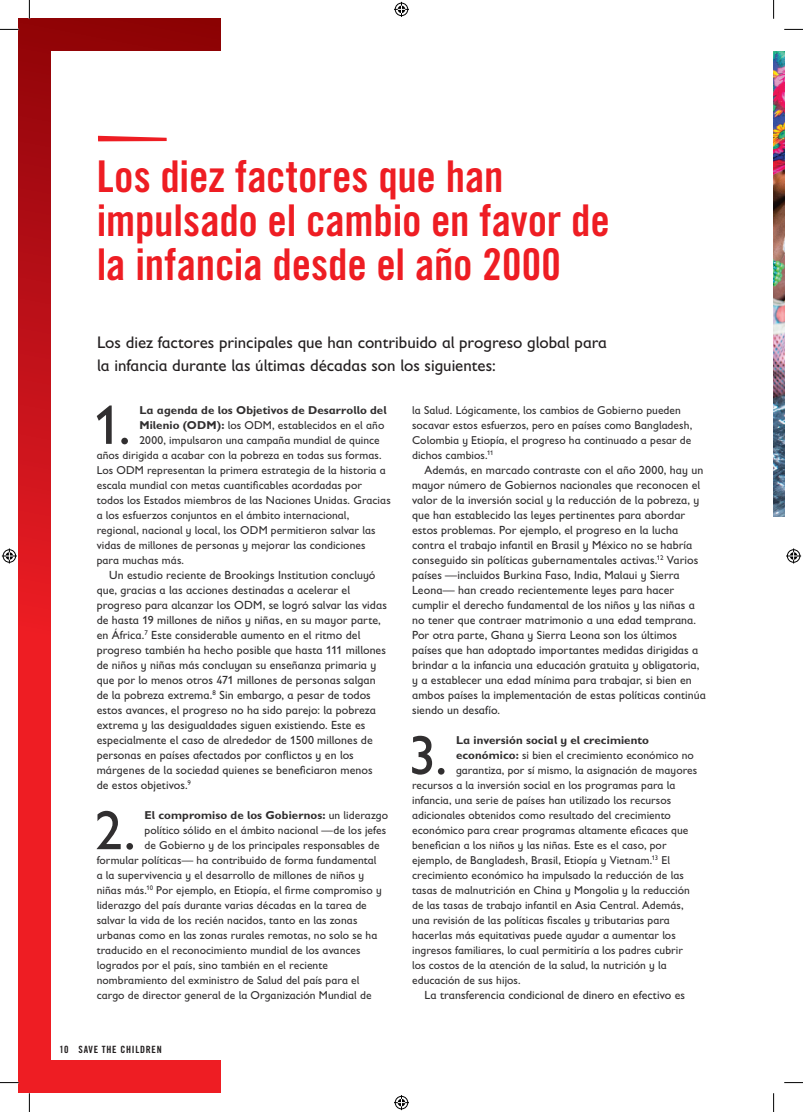
<style>
.page{position:relative;width:803px;height:1112px;background:#fff}
.page>*{position:absolute;margin:0;border:0;box-sizing:border-box;transform-origin:0 0}
.Body_text_with_drop{font:55.5px "Gill Sans Infant Std";color:#312f30}
.AHED_Alt{font:43.75px/43.8px "Trade Gothic LT Std Bd Cn 20";letter-spacing:-.005em;color:#ee1d23}
.Section_INTRO_2{font:16.88px/22.5px "Gill Sans Infant Std";color:#231f20}
.BODY_TXT{font:11.88px/15px "Gill Sans Infant Std";letter-spacing:.005em;color:#312f30}
.Body_text_with_drop-2{font:11.5px/15px "Gill Sans Infant Std";letter-spacing:.005em;color:#312f30}
.Body_text_with_drop-3{font:700 11.5px "Gill Sans Infant Std";letter-spacing:.01em;color:#312f30}
.t1{font:10px "Trade Gothic LT Std Bd Cn 20";letter-spacing:.075em;color:#231f20}
.s1{font-weight:700}
.s2{font-weight:400}
</style>
<div class="page">
<svg style="left:19px;top:19px;width:201px;height:1073px"></svg>
<div style="left:51px;top:52px;width:722px;height:1007px;background:#fff"></div>
<svg style="left:98px;top:136px;width:69px;height:5px"></svg>
<img style="left:773px;top:52px;width:11px;height:464px">
<svg style="left:0;top:29px;width:19px;height:1px"></svg>
<svg style="left:784px;top:29px;width:19px;height:1px"></svg>
<svg style="left:0;top:1081px;width:19px;height:2px"></svg>
<svg style="left:784px;top:1082px;width:19px;height:1px"></svg>
<svg style="left:29px;top:0;width:1px;height:19px"></svg>
<svg style="left:29px;top:1092px;width:1px;height:19px"></svg>
<svg style="left:773px;top:0;width:1px;height:19px"></svg>
<svg style="left:773px;top:1093px;width:1px;height:18px"></svg>
<svg style="left:394px;top:2px;width:15px;height:15px"></svg>
<svg style="left:394px;top:1095px;width:15px;height:14px"></svg>
<svg style="left:2px;top:548px;width:15px;height:15px"></svg>
<svg style="left:786px;top:548px;width:15px;height:15px"></svg>
<p class="AHED_Alt" style="left:97px;top:154px;width:514px">Los diez factores que han impulsado el cambio en favor de la infancia desde el año 2000</p>
<p class="Section_INTRO_2" style="left:97px;top:331px;width:511px">Los diez factores principales que han contribuido al progreso global para la infancia durante las últimas décadas son los siguientes:</p>
<p class="Body_text_with_drop" style="left:93px;top:393px;width:39px">1.</p>
<p class="Body_text_with_drop-3" style="left:139px;top:403px;width:249px">La agenda de los Objetivos de Desarrollo del</p>
<p class="Body_text_with_drop-2" style="left:139px;top:417px;width:246px"><span class="s1">Milenio (ODM):</span> los ODM, establecidos en el año</p>
<p class="Body_text_with_drop-2" style="left:139px;top:432px;width:242px">2000, impulsaron una campaña mundial de quince</p>
<p class="Body_text_with_drop-2" style="left:97px;top:447px;width:286px">años dirigida a acabar con la pobreza en todas sus formas.</p>
<p class="Body_text_with_drop-2" style="left:97px;top:462px;width:291px">Los ODM representan la primera estrategia de la historia a</p>
<p class="Body_text_with_drop-2" style="left:97px;top:477px;width:267px">escala mundial con metas cuantificables acordadas por</p>
<p class="Body_text_with_drop-2" style="left:97px;top:492px;width:296px">todos los Estados miembros de las Naciones Unidas. Gracias</p>
<p class="Body_text_with_drop-2" style="left:97px;top:507px;width:254px">a los esfuerzos conjuntos en el ámbito internacional,</p>
<p class="Body_text_with_drop-2" style="left:97px;top:522px;width:280px">regional, nacional y local, los ODM permitieron salvar las</p>
<p class="Body_text_with_drop-2" style="left:97px;top:537px;width:270px">vidas de millones de personas y mejorar las condiciones</p>
<p class="Body_text_with_drop-2" style="left:97px;top:552px;width:89px">para muchas más.</p>
<p class="BODY_TXT" style="left:97px;top:567px;width:292px;text-indent:12px">Un estudio reciente de Brookings Institution concluyó que, gracias a las acciones destinadas a acelerar el progreso para alcanzar los ODM, se logró salvar las vidas de hasta 19 millones de niños y niñas, en su mayor parte, en África.<sup>7</sup> Este considerable aumento en el ritmo del progreso también ha hecho posible que hasta 111 millones de niños y niñas más concluyan su enseñanza primaria y que por lo menos otros 471 millones de personas salgan de la pobreza extrema.<sup>8</sup> Sin embargo, a pesar de todos estos avances, el progreso no ha sido parejo: la pobreza extrema y las desigualdades siguen existiendo. Este es especialmente el caso de alrededor de 1500 millones de personas en países afectados por conflictos y en los márgenes de la sociedad quienes se beneficiaron menos de estos objetivos.<sup>9</sup></p>
<p class="Body_text_with_drop" style="left:95px;top:798px;width:43px">2.</p>
<p class="Body_text_with_drop-3" style="left:145px;top:808px;width:245px">El compromiso de los Gobiernos: <span class="s2">un liderazgo</span></p>
<p class="Body_text_with_drop-2" style="left:145px;top:822px;width:243px">político sólido en el ámbito nacional —de los jefes</p>
<p class="Body_text_with_drop-2" style="left:145px;top:837px;width:237px">de Gobierno y de los principales responsables de</p>
<p class="Body_text_with_drop-2" style="left:97px;top:852px;width:281px">formular políticas— ha contribuido de forma fundamental</p>
<p class="Body_text_with_drop-2" style="left:97px;top:867px;width:269px">a la supervivencia y el desarrollo de millones de niños y</p>
<p class="Body_text_with_drop-2" style="left:97px;top:882px;width:286px">niñas más.<sup>10</sup> Por ejemplo, en Etiopía, el firme compromiso y</p>
<p class="Body_text_with_drop-2" style="left:97px;top:897px;width:272px">liderazgo del país durante varias décadas en la tarea de</p>
<p class="Body_text_with_drop-2" style="left:97px;top:912px;width:262px">salvar la vida de los recién nacidos, tanto en las zonas</p>
<p class="Body_text_with_drop-2" style="left:97px;top:927px;width:282px">urbanas como en las zonas rurales remotas, no solo se ha</p>
<p class="Body_text_with_drop-2" style="left:97px;top:942px;width:265px">traducido en el reconocimiento mundial de los avances</p>
<p class="Body_text_with_drop-2" style="left:97px;top:957px;width:233px">logrados por el país, sino también en el reciente</p>
<p class="Body_text_with_drop-2" style="left:97px;top:972px;width:264px">nombramiento del exministro de Salud del país para el</p>
<p class="Body_text_with_drop-2" style="left:97px;top:987px;width:276px">cargo de director general de la Organización Mundial de</p>
<p class="t1" style="left:60px;top:1042px;width:104px">10 SAVE THE CHILDREN</p>
<p class="Body_text_with_drop-2" style="left:412px;top:402px;width:282px">la Salud. Lógicamente, los cambios de Gobierno pueden socavar estos esfuerzos, pero en países como Bangladesh, Colombia y Etiopía, el progreso ha continuado a pesar de dichos cambios.<sup>11</sup></p>
<p class="BODY_TXT" style="left:412px;top:462px;width:295px;text-indent:12px">Además, en marcado contraste con el año 2000, hay un mayor número de Gobiernos nacionales que reconocen el valor de la inversión social y la reducción de la pobreza, y que han establecido las leyes pertinentes para abordar estos problemas. Por ejemplo, el progreso en la lucha contra el trabajo infantil en Brasil y México no se habría conseguido sin políticas gubernamentales activas.<sup>12</sup> Varios países —incluidos Burkina Faso, India, Malaui y Sierra Leona— han creado recientemente leyes para hacer cumplir el derecho fundamental de los niños y las niñas a no tener que contraer matrimonio a una edad temprana.<br>Por otra parte, Ghana y Sierra Leona son los últimos países que han adoptado importantes medidas dirigidas a brindar a la infancia una educación gratuita y obligatoria, y a establecer una edad mínima para trabajar, si bien en ambos países la implementación de estas políticas continúa siendo un desafío.</p>
<p class="Body_text_with_drop" style="left:409px;top:723px;width:40px">3.</p>
<p class="Body_text_with_drop-3" style="left:456px;top:733px;width:195px">La inversión social y el crecimiento</p>
<p class="Body_text_with_drop-2" style="left:456px;top:747px;width:239px"><span class="s1">económico:</span> si bien el crecimiento económico no</p>
<p class="Body_text_with_drop-2" style="left:456px;top:762px;width:243px">garantiza, por sí mismo, la asignación de mayores</p>
<p class="Body_text_with_drop-2" style="left:412px;top:777px;width:265px">recursos a la inversión social en los programas para la</p>
<p class="Body_text_with_drop-2" style="left:412px;top:792px;width:261px">infancia, una serie de países han utilizado los recursos</p>
<p class="Body_text_with_drop-2" style="left:412px;top:807px;width:260px">adicionales obtenidos como resultado del crecimiento</p>
<p class="Body_text_with_drop-2" style="left:412px;top:822px;width:278px">económico para crear programas altamente eficaces que</p>
<p class="Body_text_with_drop-2" style="left:412px;top:837px;width:256px">benefician a los niños y las niñas. Este es el caso, por</p>
<p class="Body_text_with_drop-2" style="left:412px;top:852px;width:259px">ejemplo, de Bangladesh, Brasil, Etiopía y Vietnam.<sup>13</sup> El</p>
<p class="Body_text_with_drop-2" style="left:412px;top:867px;width:273px">crecimiento económico ha impulsado la reducción de las</p>
<p class="Body_text_with_drop-2" style="left:412px;top:882px;width:279px">tasas de malnutrición en China y Mongolia y la reducción</p>
<p class="Body_text_with_drop-2" style="left:412px;top:897px;width:273px">de las tasas de trabajo infantil en Asia Central. Además,</p>
<p class="Body_text_with_drop-2" style="left:412px;top:912px;width:259px">una revisión de las políticas fiscales y tributarias para</p>
<p class="Body_text_with_drop-2" style="left:412px;top:927px;width:265px">hacerlas más equitativas puede ayudar a aumentar los</p>
<p class="Body_text_with_drop-2" style="left:412px;top:942px;width:272px">ingresos familiares, lo cual permitiría a los padres cubrir</p>
<p class="Body_text_with_drop-2" style="left:412px;top:957px;width:256px">los costos de la atención de la salud, la nutrición y la</p>
<p class="Body_text_with_drop-2" style="left:412px;top:972px;width:110px">educación de sus hijos.</p>
<p class="BODY_TXT" style="left:425px;top:987px;width:262px">La transferencia condicional de dinero en efectivo es</p>
</div>
